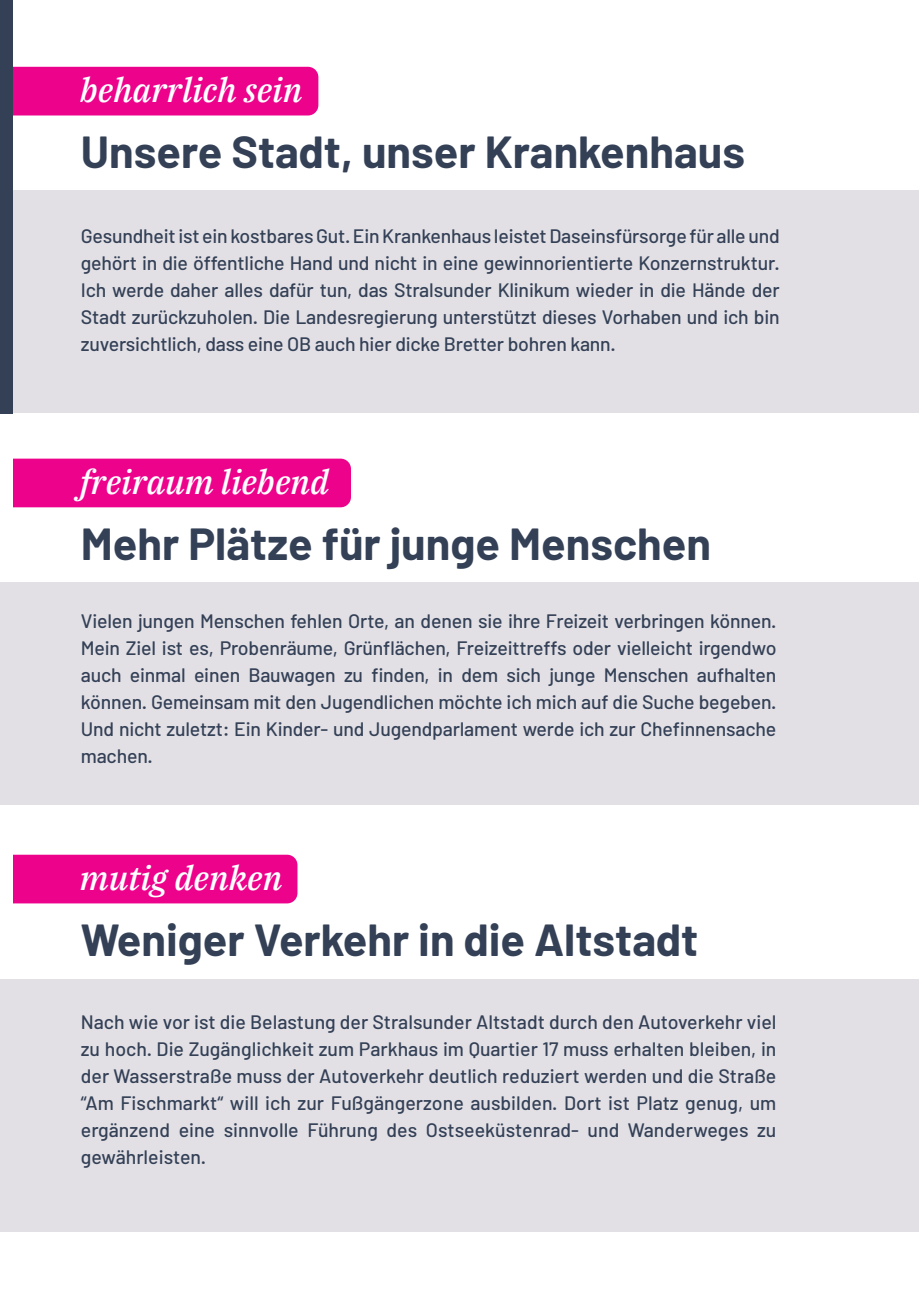
<style>
.page{position:relative;width:919px;height:1289px;background:#fff}
.page>*{position:absolute;margin:0;border:0;box-sizing:border-box;transform-origin:0 0}
.t1{font:700 45px "Barlow";color:#334056}
.t2{font:italic 500 33.6px "IBM Plex Serif";color:#fff}
.t3{font:500 19.5px/27px "Barlow";letter-spacing:-.01em;color:#334056;text-align:justify}
</style>
<div class="page">
<div style="left:13px;top:191px;width:905px;height:222px;background:#e2e0e5"></div>
<div style="left:13px;top:67px;width:305px;height:48px;background:#ed028c"></div>
<div style="left:13px;top:582px;width:905px;height:222px;background:#e2e0e5"></div>
<div style="left:13px;top:458px;width:338px;height:49px;background:#ed028c"></div>
<div style="left:0;top:582px;width:13px;height:222px;background:#e2e0e5"></div>
<div style="left:0;top:978px;width:918px;height:253px;background:#e2e0e5"></div>
<div style="left:13px;top:854px;width:284px;height:49px;background:#ed028c"></div>
<div style="left:0;top:0;width:13px;height:413px;background:#334056"></div>
<h2 class="t2" style="left:80px;top:64px;width:224px">beharrlich sein</h2>
<h1 class="t1" style="left:81px;top:124px;width:665px">Unsere Stadt, unser Krankenhaus</h1>
<p class="t3" style="left:81px;top:222px;width:700px">Gesundheit ist ein kostbares Gut. Ein Krankenhaus leistet Daseinsfürsorge für alle und gehört in die öffentliche Hand und nicht in eine gewinnorientierte Konzernstruktur.<br>Ich werde daher alles dafür tun, das Stralsunder Klinikum wieder in die Hände der Stadt zurückzuholen. Die Landesregierung unterstützt dieses Vorhaben und ich bin zuversichtlich, dass eine OB auch hier dicke Bretter bohren kann.</p>
<h2 class="t2" style="left:80px;top:455px;width:251px">freiraum liebend</h2>
<h1 class="t1" style="left:81px;top:516px;width:631px">Mehr Plätze für junge Menschen</h1>
<p class="t3" style="left:81px;top:606px;width:697px">Vielen jungen Menschen fehlen Orte, an denen sie ihre Freizeit verbringen können.<br>Mein Ziel ist es, Probenräume, Grünflächen, Freizeittreffs oder vielleicht irgendwo auch einmal einen Bauwagen zu finden, in dem sich junge Menschen aufhalten können. Gemeinsam mit den Jugendlichen möchte ich mich auf die Suche begeben.<br>Und nicht zuletzt: Ein Kinder- und Jugendparlament werde ich zur Chefinnensache machen.</p>
<h2 class="t2" style="left:80px;top:851px;width:204px">mutig denken</h2>
<h1 class="t1" style="left:81px;top:911px;width:619px">Weniger Verkehr in die Altstadt</h1>
<p class="t3" style="left:81px;top:1008px;width:697px">Nach wie vor ist die Belastung der Stralsunder Altstadt durch den Autoverkehr viel zu hoch. Die Zugänglichkeit zum Parkhaus im Quartier 17 muss erhalten bleiben, in der Wasserstraße muss der Autoverkehr deutlich reduziert werden und die Straße “Am Fischmarkt“ will ich zur Fußgängerzone ausbilden. Dort ist Platz genug, um ergänzend eine sinnvolle Führung des Ostseeküstenrad- und Wanderweges zu gewährleisten.</p>
</div>
